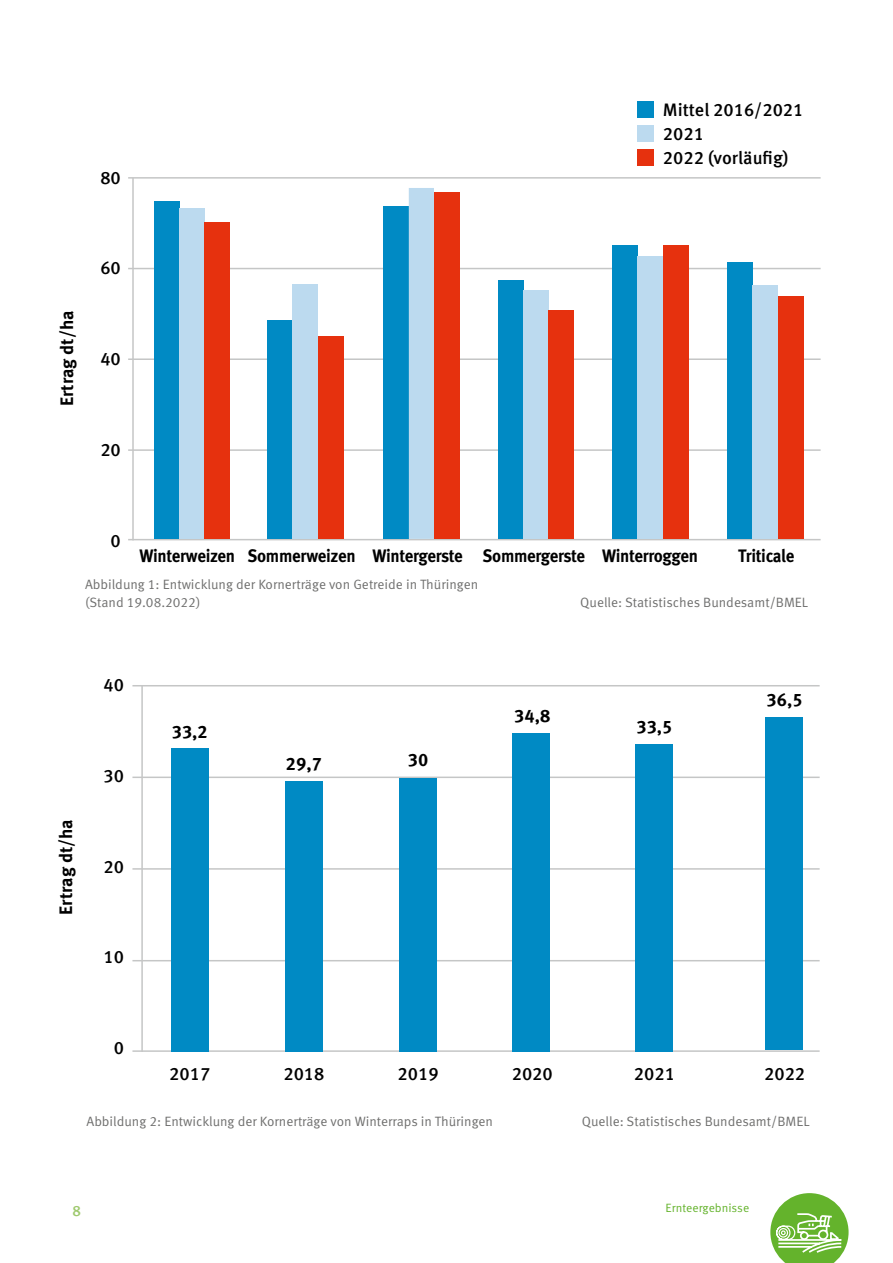
<style>
.page{position:relative;width:893px;height:1263px;background:#fff}
.page>*{position:absolute;margin:0;border:0;box-sizing:border-box;transform-origin:0 0}
.t1{font:500 18px/24px "Meta OT";color:#000}
.t2{font:700 18px "Meta OT";letter-spacing:-.02em;color:#000;scale:.93 1}
.t3{font:700 18px "Meta OT";letter-spacing:-.02em;color:#000}
.t4{font:500 15px "Meta OT";color:#9ec96d}
.t5{font:13.5px/18px "Meta OT Norm";color:#6f6f6e}
.t6{font:12px "Meta OT Norm";color:#64b32c}
</style>
<div class="page">
<svg style="left:770px;top:1193px;width:79px;height:70px"></svg>
<hr style="left:132px;top:685px;width:688px;height:1px;background:#c5c6c6">
<hr style="left:132px;top:776px;width:688px;height:2px;background:#c5c6c6">
<hr style="left:132px;top:868px;width:688px;height:2px;background:#c5c6c6">
<hr style="left:132px;top:960px;width:688px;height:1px;background:#c5c6c6">
<hr style="left:132px;top:1050px;width:688px;height:2px;background:#c5c6c6">
<hr style="left:141px;top:686px;width:2px;height:366px;background:#c5c6c6">
<div style="left:171px;top:749px;width:38px;height:303px;background:#008ac4"></div>
<div style="left:285px;top:781px;width:38px;height:271px;background:#008ac4"></div>
<div style="left:399px;top:778px;width:38px;height:274px;background:#008ac4"></div>
<div style="left:512px;top:733px;width:37px;height:319px;background:#008ac4"></div>
<div style="left:635px;top:744px;width:38px;height:308px;background:#008ac4"></div>
<div style="left:637px;top:101px;width:17px;height:16px;background:#008ac4"></div>
<div style="left:637px;top:125px;width:17px;height:16px;background:#bcdaef"></div>
<div style="left:637px;top:149px;width:17px;height:16px;background:#e6310e"></div>
<hr style="left:128px;top:177px;width:693px;height:2px;background:#c5c6c6">
<hr style="left:128px;top:268px;width:693px;height:1px;background:#c5c6c6">
<hr style="left:128px;top:358px;width:693px;height:2px;background:#c5c6c6">
<hr style="left:128px;top:449px;width:693px;height:2px;background:#c5c6c6">
<hr style="left:128px;top:539px;width:693px;height:1px;background:#c5c6c6">
<hr style="left:132px;top:178px;width:2px;height:362px;background:#c5c6c6">
<div style="left:154px;top:202px;width:25px;height:337px;background:#008ac4"></div>
<div style="left:268px;top:321px;width:25px;height:218px;background:#008ac4"></div>
<div style="left:293px;top:285px;width:25px;height:254px;background:#bcdaef"></div>
<div style="left:318px;top:337px;width:25px;height:202px;background:#e6310e"></div>
<div style="left:384px;top:206px;width:25px;height:333px;background:#008ac4"></div>
<div style="left:409px;top:188px;width:25px;height:351px;background:#bcdaef"></div>
<div style="left:434px;top:193px;width:25px;height:346px;background:#e6310e"></div>
<div style="left:498px;top:281px;width:25px;height:258px;background:#008ac4"></div>
<div style="left:523px;top:291px;width:25px;height:248px;background:#bcdaef"></div>
<div style="left:548px;top:311px;width:26px;height:228px;background:#e6310e"></div>
<div style="left:613px;top:245px;width:25px;height:294px;background:#008ac4"></div>
<div style="left:663px;top:245px;width:25px;height:294px;background:#e6310e"></div>
<div style="left:728px;top:262px;width:25px;height:277px;background:#008ac4"></div>
<div style="left:753px;top:285px;width:25px;height:254px;background:#bcdaef"></div>
<div style="left:778px;top:296px;width:25px;height:243px;background:#e6310e"></div>
<div style="left:638px;top:256px;width:25px;height:283px;background:#bcdaef"></div>
<div style="left:179px;top:208px;width:25px;height:331px;background:#bcdaef"></div>
<div style="left:204px;top:222px;width:26px;height:317px;background:#e6310e"></div>
<div style="left:765px;top:717px;width:38px;height:333px;background:#008ac4"></div>
<h1 class="t1" style="left:100px;top:166px;width:22px">80</h1>
<h1 class="t3" style="left:55px;top:406px;width:97px;rotate:-90deg">Ertrag dt/ha</h1>
<h1 class="t1" style="left:100px;top:256px;width:22px">60</h1>
<h1 class="t1" style="left:100px;top:347px;width:22px">40</h1>
<h1 class="t1" style="left:100px;top:438px;width:22px">20</h1>
<h1 class="t1" style="left:663px;top:98px;width:142px">Mittel 2016/2021<br>2021<br>2022 (vorläufig)</h1>
<h1 class="t1" style="left:111px;top:529px;width:12px">0</h1>
<p class="t5" style="left:85px;top:576px;width:395px">Abbildung 1: Entwicklung der Kornerträge von Getreide in Thüringen (Stand 19.08.2022)</p>
<h1 class="t2" style="left:139px;top:544px;width:602px">Winterweizen Sommerweizen Wintergerste Sommergerste Winterroggen</h1>
<h1 class="t2" style="left:738px;top:544px;width:62px">Triticale</h1>
<p class="t5" style="left:580px;top:594px;width:229px">Quelle: Statistisches Bundesamt/BMEL</p>
<h1 class="t1" style="left:104px;top:673px;width:22px">40</h1>
<h1 class="t3" style="left:54px;top:915px;width:97px;rotate:-90deg">Ertrag dt/ha</h1>
<h1 class="t1" style="left:104px;top:764px;width:22px">30</h1>
<h1 class="t1" style="left:104px;top:854px;width:22px">20</h1>
<h1 class="t1" style="left:104px;top:945px;width:22px">10</h1>
<h1 class="t3" style="left:172px;top:720px;width:38px">33,2</h1>
<h1 class="t3" style="left:286px;top:752px;width:38px">29,7</h1>
<h1 class="t3" style="left:408px;top:748px;width:22px">30</h1>
<h1 class="t3" style="left:514px;top:704px;width:38px">34,8</h1>
<h1 class="t3" style="left:636px;top:715px;width:38px">33,5</h1>
<h1 class="t3" style="left:767px;top:688px;width:38px">36,5</h1>
<h1 class="t1" style="left:114px;top:1036px;width:12px">0</h1>
<h1 class="t1" style="left:169px;top:1062px;width:43px">2017</h1>
<h1 class="t1" style="left:283px;top:1062px;width:43px">2018</h1>
<h1 class="t1" style="left:398px;top:1062px;width:43px">2019</h1>
<h1 class="t1" style="left:512px;top:1062px;width:43px">2020</h1>
<h1 class="t1" style="left:634px;top:1062px;width:43px">2021</h1>
<h1 class="t1" style="left:764px;top:1062px;width:43px">2022</h1>
<p class="t5" style="left:87px;top:1113px;width:408px">Abbildung 2: Entwicklung der Kornerträge von Winterraps in Thüringen</p>
<p class="t5" style="left:582px;top:1113px;width:229px">Quelle: Statistisches Bundesamt/BMEL</p>
<p class="t4" style="left:73px;top:1201px;width:10px">8</p>
<p class="t6" style="left:666px;top:1200px;width:85px">Ernteergebnisse</p>
</div>
